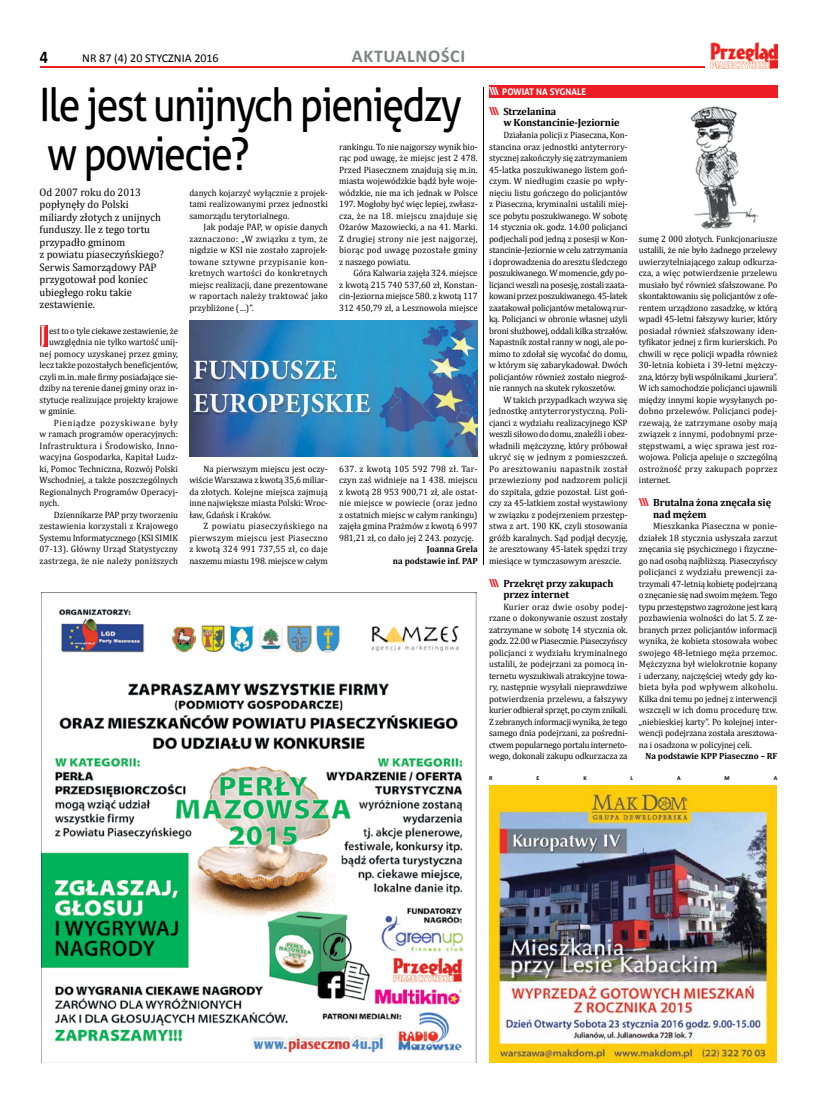
<style>
.page{position:relative;width:820px;height:1106px;background:#fff}
.page>*{position:absolute;margin:0;border:0;box-sizing:border-box;transform-origin:0 0}
.t1{font:46px/48.8px "Aller";letter-spacing:-.04em;color:#000;scale:.85 1}
.t2{font:25.9px "Cambria";color:#fff;scale:.96 1}
.t3{font:700 18px "Calibri";letter-spacing:.04em;color:#808285}
.t4{font:700 18px "Calibri";color:#000;scale:.9 1}
.t5{font:12px "Calibri";color:#000}
.t6{font:11px/12.5px "Cambria";color:#000;scale:.96 1}
.t7{font:700 10.5px/11.5px "Cambria";letter-spacing:-.01em;color:#000}
.t8{font:9.2px/11.5px "Cambria";color:#000;text-align:justify;scale:.96 1}
.t9{font:9.2px "Cambria";letter-spacing:.03em;color:#000;scale:.96 1}
.t10{font:9.2px "Cambria";letter-spacing:.07em;color:#000;scale:.96 1}
.t11{font:700 9.2px "Aller";color:#fff;scale:.96 1}
.t12{font:700 9px/11.5px "Cambria";color:#000;text-align:right;scale:.96 1}
.t13{font:700 6px "Calibri";color:#000}
.s1{font-size:11px}
.s2{font-family:"Aller";font-size:11px;color:#ed1d24}
</style>
<div class="page">
<hr style="left:40px;top:66px;width:737px;height:2px;background:#ed1d24">
<div style="left:705px;top:42px;width:72px;height:26px;background:#fff"></div>
<img style="left:710px;top:42px;width:67px;height:26px">
<img style="left:41px;top:592px;width:435px;height:470px">
<div style="left:489px;top:85px;width:288px;height:12px;background:#ed1d24"></div>
<img style="left:690px;top:106px;width:69px;height:122px">
<hr style="left:483px;top:87px;width:1px;height:477px;background:#000">
<img style="left:489px;top:785px;width:287px;height:277px">
<div style="left:40px;top:326px;width:7px;height:21px;background:#ed1d24"></div>
<img style="left:189px;top:321px;width:288px;height:135px">
<h3 class="t4" style="left:40px;top:45px;width:11px">4</h3>
<h3 class="t5" style="left:82px;top:51px;width:138px">NR 87 (4) 20 STYCZNIA 2016</h3>
<h3 class="t3" style="left:352px;top:45px;width:115px">AKTUALNOŚCI</h3>
<h1 class="t1" style="left:40px;top:80px;width:498px">Ile jest unijnych pieniędzy w powiecie?</h1>
<p class="t8" style="left:339px;top:141px;width:146px">rankingu. To nie najgorszy wynik bio&shy;rąc pod uwagę, że miejsc jest 2 478.<br>Przed Piasecznem znajdują się m.in. miasta wojewódzkie bądź byłe woje&shy;wódzkie, nie ma ich jednak w Polsce 197. Mogłoby być więc lepiej, zwłasz&shy;cza, że na 18. miejscu znajduje się Ożarów Mazowiecki, a na 41. Marki.<br>Z drugiej strony nie jest najgorzej, biorąc pod uwagę pozostałe gminy z naszego powiatu.</p>
<p class="t8" style="left:339px;top:267px;width:146px;text-indent:14px">Góra Kalwaria zajęła 324. miejsce z kwotą 215 740 537,60 zł, Konstan&shy;cin-Jeziorna miejsce 580. z kwotą 117<br>312 450,79 zł, a Lesznowola miejsce</p>
<p class="t6" style="left:40px;top:186px;width:131px">Od 2007 roku do 2013 popłynęły do Polski miliardy złotych z unijnych funduszy. Ile z tego tortu przypadło gminom<br>z powiatu piaseczyńskiego?<br>Serwis Samorządowy PAP przygotował pod koniec ubiegłego roku takie zestawienie.</p>
<h2 class="t2" style="left:39px;top:319px;width:9px">J</h2>
<p class="t8" style="left:49px;top:325px;width:136px">est to o tyle ciekawe zestawienie, że</p>
<p class="t8" style="left:189px;top:187px;width:146px">danych kojarzyć wyłącznie z projek&shy;tami realizowanymi przez jednostki samorządu terytorialnego.</p>
<p class="t8" style="left:189px;top:221px;width:146px;text-indent:14px">Jak podaje PAP, w opisie danych zaznaczono: „W związku z tym, że nigdzie w KSI nie zostało zaprojek&shy;towane sztywne przypisanie kon&shy;kretnych wartości do konkretnych miejsc realizacji, dane prezentowane w raportach należy traktować jako przybliżone (…)”.</p>
<p class="t8" style="left:49px;top:336px;width:136px">uwzględnia nie tylko wartość unij-</p>
<p class="t8" style="left:40px;top:348px;width:146px">nej pomocy uzyskanej przez gminy,</p>
<p class="t8" style="left:40px;top:359px;width:146px">lecz także pozostałych beneficjentów,</p>
<p class="t8" style="left:40px;top:371px;width:146px">czyli m.in. małe firmy posiadające sie-</p>
<p class="t8" style="left:40px;top:382px;width:146px">dziby na terenie danej gminy oraz in-</p>
<p class="t8" style="left:40px;top:394px;width:146px">stytucje realizujące projekty krajowe</p>
<p class="t8" style="left:40px;top:405px;width:39px">w gminie.</p>
<p class="t10" style="left:54px;top:417px;width:131px">Pieniądze pozyskiwane były</p>
<p class="t8" style="left:40px;top:428px;width:146px">w ramach programów operacyjnych:</p>
<p class="t9" style="left:40px;top:440px;width:146px">Infrastruktura i Środowisko, Inno-</p>
<p class="t8" style="left:40px;top:451px;width:146px">wacyjna Gospodarka, Kapitał Ludz-</p>
<p class="t8" style="left:40px;top:463px;width:146px">ki, Pomoc Techniczna, Rozwój Polski</p>
<p class="t8" style="left:40px;top:474px;width:146px">Wschodniej, a także poszczególnych</p>
<p class="t8" style="left:40px;top:486px;width:146px">Regionalnych Programów Operacyj-</p>
<p class="t8" style="left:40px;top:497px;width:22px">nych.</p>
<p class="t8" style="left:54px;top:509px;width:131px">Dziennikarze PAP przy tworzeniu</p>
<p class="t8" style="left:40px;top:520px;width:146px">zestawienia korzystali z Krajowego</p>
<p class="t8" style="left:40px;top:532px;width:146px">Systemu Informatycznego (KSI SIMIK</p>
<p class="t8" style="left:40px;top:543px;width:146px">07-13). Główny Urząd Statystyczny</p>
<p class="t8" style="left:40px;top:555px;width:146px">zastrzega, że nie należy poniższych</p>
<p class="t8" style="left:339px;top:463px;width:146px">637. z kwotą 105 592 798 zł. Tar&shy;czyn zaś widnieje na 1 438. miejscu z kwotą 28 953 900,71 zł, ale ostat&shy;nie miejsce w powiecie (oraz jedno z ostatnich miejsc w całym rankingu) zajęła gmina Prażmów z kwotą 6 997<br>981,21 zł, co dało jej 2 243. pozycję.</p>
<p class="t12" style="left:393px;top:543px;width:90px">Joanna Grela<br>na podstawie inf. PAP</p>
<p class="t8" style="left:189px;top:463px;width:146px;text-indent:14px">Na pierwszym miejscu jest oczy&shy;wiście Warszawa z kwotą 35,6 miliar&shy;da złotych. Kolejne miejsca zajmują inne największe miasta Polski: Wroc&shy;ław, Gdańsk i Kraków.</p>
<p class="t8" style="left:189px;top:520px;width:146px;text-indent:14px">Z powiatu piaseczyńskiego na pierwszym miejscu jest Piaseczno z kwotą 324 991 737,55 zł, co daje naszemu miastu 198. miejsce w całym</p>
<p class="t11" style="left:489px;top:86px;width:102px"><span class="s1">\\\</span> POWIAT NA SYGNALE</p>
<p class="t7" style="left:503px;top:105px;width:118px;text-indent:-14px"><span class="s2">\\\</span> Strzelanina<br>w Konstancinie-Jeziornie</p>
<p class="t8" style="left:489px;top:129px;width:146px;text-indent:14px">Działania policji z Piaseczna, Kon&shy;stancina oraz jednostki antyterrory&shy;stycznej zakończyły się zatrzymaniem 45-latka poszukiwanego listem goń&shy;czym. W niedługim czasie po wpły&shy;nięciu listu gończego do policjantów z Piaseczna, kryminalni ustalili miej&shy;sce pobytu poszukiwanego. W sobotę 14 stycznia ok. godz. 14.00 policjanci podjechali pod jedną z posesji w Kon&shy;stancinie-Jeziornie w celu zatrzymania i doprowadzenia do aresztu śledczego poszukiwanego. W momencie, gdy po&shy;licjanci weszli na posesję, zostali zaata&shy;kowani przez poszukiwanego. 45-latek zaatakował policjantów metalową rur&shy;ką. Policjanci w obronie własnej użyli broni służbowej, oddali kilka strzałów.<br>Napastnik został ranny w nogi, ale po&shy;mimo to zdołał się wycofać do domu, w którym się zabarykadował. Dwóch policjantów również zostało niegroź&shy;nie rannych na skutek rykoszetów.</p>
<p class="t8" style="left:489px;top:394px;width:146px;text-indent:14px">W takich przypadkach wzywa się jednostkę antyterrorystyczną. Poli&shy;cjanci z wydziału realizacyjnego KSP weszli siłowo do domu, znaleźli i obez&shy;władnili mężczyznę, który próbował ukryć się w jednym z pomieszczeń.<br>Po aresztowaniu napastnik został przewieziony pod nadzorem policji do szpitala, gdzie pozostał. List goń&shy;czy za 45-latkiem został wystawiony w związku z podejrzeniem przestęp&shy;stwa z art. 190 KK, czyli stosowania gróźb karalnych. Sąd podjął decyzję, że aresztowany 45-latek spędzi trzy miesiące w tymczasowym areszcie.</p>
<p class="t7" style="left:503px;top:577px;width:112px;text-indent:-14px"><span class="s2">\\\</span> Przekręt przy zakupach przez internet</p>
<p class="t8" style="left:489px;top:601px;width:146px;text-indent:14px">Kurier oraz dwie osoby podej&shy;rzane o dokonywanie oszust zostały zatrzymane w sobotę 14 stycznia ok. godz. 22.00 w Piasecznie. Piaseczyńscy policjanci z wydziału kryminalnego ustalili, że podejrzani za pomocą in&shy;ternetu wyszukiwali atrakcyjne towa&shy;ry, następnie wysyłali nieprawdziwe potwierdzenia przelewu, a fałszywy kurier odbierał sprzęt, po czym znikali.<br>Z zebranych informacji wynika, że tego samego dnia podejrzani, za pośredni&shy;ctwem popularnego portalu interneto&shy;wego, dokonali zakupu odkurzacza za</p>
<p class="t8" style="left:638px;top:233px;width:146px">sumę 2 000 złotych. Funkcjonariusze ustalili, że nie było żadnego przelewy uwierzytelniającego zakup odkurza&shy;cza, a więc potwierdzenie przelewu musiało być również sfałszowane. Po skontaktowaniu się policjantów z ofe&shy;rentem urządzono zasadzkę, w którą wpadł 45-letni fałszywy kurier, który posiadał również sfałszowany iden&shy;tyfikator jednej z firm kurierskich. Po chwili w ręce policji wpadła również 30-letnia kobieta i 39-letni mężczy&shy;zna, którzy byli wspólnikami „kuriera”.<br>W ich samochodzie policjanci ujawnili między innymi kopie wysyłanych po&shy;dobno przelewów. Policjanci podej&shy;rzewają, że zatrzymane osoby mają związek z innymi, podobnymi prze&shy;stępstwami, a więc sprawa jest roz&shy;wojowa. Policja apeluje o szczególną ostrożność przy zakupach poprzez internet.</p>
<p class="t7" style="left:653px;top:496px;width:119px;text-indent:-14px"><span class="s2">\\\</span> Brutalna żona znęcała się nad mężem</p>
<p class="t8" style="left:638px;top:520px;width:146px;text-indent:14px">Mieszkanka Piaseczna w ponie&shy;działek 18 stycznia usłyszała zarzut znęcania się psychicznego i fizyczne&shy;go nad osobą najbliższą. Piaseczyńscy policjanci z wydziału prewencji za&shy;trzymali 47-letnią kobietę podejrzaną o znęcanie się nad swoim mężem. Tego typu przestępstwo zagrożone jest karą pozbawienia wolności do lat 5. Z ze&shy;branych przez policjantów informacji wynika, że kobieta stosowała wobec swojego 48-letniego męża przemoc.<br>Mężczyzna był wielokrotnie kopany i uderzany, najczęściej wtedy gdy ko&shy;bieta była pod wpływem alkoholu.<br>Kilka dni temu po jednej z interwencji wszczęli w ich domu procedurę tzw. „niebieskiej karty”. Po kolejnej inter&shy;wencji podejrzana została aresztowa&shy;na i osadzona w policyjnej celi.</p>
<p class="t12" style="left:645px;top:750px;width:139px">Na podstawie KPP Piaseczno – RF</p>
<p class="t13" style="left:489px;top:774px;width:5px">R</p>
<p class="t13" style="left:536px;top:774px;width:4px">E</p>
<p class="t13" style="left:583px;top:774px;width:5px">K</p>
<p class="t13" style="left:630px;top:774px;width:4px">L</p>
<p class="t13" style="left:676px;top:774px;width:5px">A</p>
<p class="t13" style="left:724px;top:774px;width:7px">M</p>
<p class="t13" style="left:773px;top:774px;width:5px">A</p>
</div>
